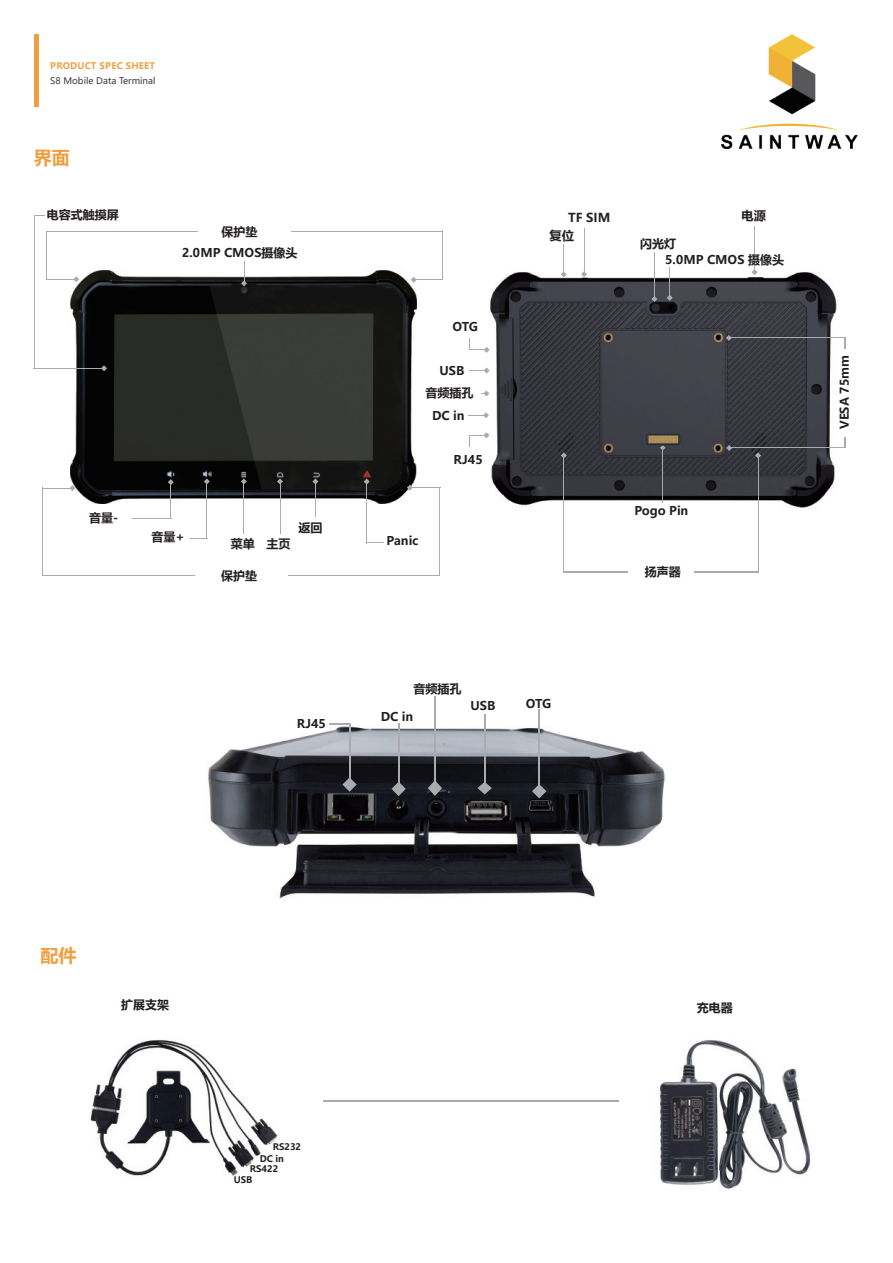
<style>
.page{position:relative;width:893px;height:1263px;background:#fff}
.page>*{position:absolute;margin:0;border:0;box-sizing:border-box;transform-origin:0 0}
.t1{font:700 18px "Microsoft Ya Hei";color:#f19e40}
.t2{font:700 12.3px "Microsoft Ya Hei";color:#231f20}
.t3{font:700 12px/23.5px "Microsoft Ya Hei";color:#231f20;text-align:center}
.t4{font:9px "Microsoft Ya Hei";color:#3d3b3a}
.t5{font:700 9px "Microsoft Ya Hei";color:#231f20}
.t6{font:700 9px "Microsoft Ya Hei";letter-spacing:.02em;color:#f19e40}
</style>
<div class="page">
<img style="left:194px;top:571px;width:471px;height:328px">
<img style="left:90px;top:1039px;width:188px;height:137px">
<img style="left:603px;top:1040px;width:208px;height:149px">
<img style="left:468px;top:272px;width:377px;height:236px">
<img style="left:71px;top:271px;width:345px;height:232px">
<svg style="left:391px;top:782px;width:15px;height:14px"></svg>
<hr style="left:398px;top:723px;width:1px;height:65px;background:#a9abae">
<svg style="left:428px;top:780px;width:14px;height:16px"></svg>
<hr style="left:434px;top:697px;width:1px;height:90px;background:#a9abae">
<svg style="left:477px;top:782px;width:15px;height:12px"></svg>
<hr style="left:484px;top:714px;width:1px;height:73px;background:#a9abae">
<svg style="left:532px;top:784px;width:14px;height:14px"></svg>
<hr style="left:539px;top:709px;width:1px;height:82px;background:#a9abae">
<hr style="left:366px;top:483px;width:1px;height:60px;background:#a9abae">
<svg style="left:367px;top:542px;width:17px;height:1px"></svg>
<hr style="left:170px;top:483px;width:1px;height:36px;background:#a9abae">
<hr style="left:132px;top:518px;width:39px;height:1px;background:#a9abae">
<svg style="left:190px;top:538px;width:17px;height:1px"></svg>
<hr style="left:34px;top:215px;width:1px;height:154px;background:#a9abae">
<hr style="left:34px;top:368px;width:68px;height:1px;background:#a9abae">
<hr style="left:315px;top:482px;width:1px;height:35px;background:#a9abae">
<svg style="left:364px;top:479px;width:6px;height:6px"></svg>
<svg style="left:312px;top:478px;width:6px;height:6px"></svg>
<hr style="left:280px;top:482px;width:1px;height:51px;background:#a9abae">
<svg style="left:277px;top:478px;width:6px;height:6px"></svg>
<hr style="left:243px;top:482px;width:1px;height:51px;background:#a9abae">
<svg style="left:241px;top:478px;width:6px;height:6px"></svg>
<hr style="left:206px;top:482px;width:1px;height:56px;background:#a9abae">
<svg style="left:204px;top:478px;width:6px;height:6px"></svg>
<svg style="left:241px;top:261px;width:6px;height:25px"></svg>
<svg style="left:101px;top:365px;width:6px;height:6px"></svg>
<svg style="left:168px;top:479px;width:6px;height:6px"></svg>
<svg style="left:667px;top:295px;width:6px;height:6px"></svg>
<svg style="left:651px;top:296px;width:6px;height:6px"></svg>
<hr style="left:669px;top:267px;width:1px;height:30px;background:#a9abae">
<svg style="left:469px;top:338px;width:21px;height:15px"></svg>
<hr style="left:654px;top:252px;width:1px;height:47px;background:#a9abae">
<svg style="left:469px;top:432px;width:20px;height:15px"></svg>
<svg style="left:755px;top:452px;width:6px;height:6px"></svg>
<hr style="left:758px;top:455px;width:1px;height:118px;background:#a9abae">
<svg style="left:561px;top:452px;width:6px;height:6px"></svg>
<hr style="left:563px;top:455px;width:1px;height:118px;background:#a9abae">
<svg style="left:342px;top:777px;width:15px;height:15px"></svg>
<hr style="left:349px;top:723px;width:1px;height:60px;background:#a9abae">
<hr style="left:329px;top:723px;width:21px;height:2px;background:#a9abae">
<hr style="left:323px;top:1101px;width:202px;height:1px;background:#a9abae">
<hr style="left:491px;top:1101px;width:128px;height:1px;background:#a9abae">
<svg style="left:581px;top:271px;width:6px;height:6px"></svg>
<hr style="left:584px;top:228px;width:1px;height:48px;background:#a9abae">
<svg style="left:752px;top:270px;width:6px;height:5px"></svg>
<hr style="left:754px;top:226px;width:1px;height:48px;background:#a9abae">
<svg style="left:561px;top:272px;width:6px;height:5px"></svg>
<hr style="left:563px;top:244px;width:1px;height:32px;background:#a9abae">
<hr style="left:563px;top:572px;width:65px;height:1px;background:#a9abae">
<hr style="left:694px;top:572px;width:64px;height:1px;background:#a9abae">
<svg style="left:469px;top:368px;width:21px;height:6px"></svg>
<svg style="left:481px;top:390px;width:8px;height:6px"></svg>
<svg style="left:469px;top:412px;width:20px;height:6px"></svg>
<svg style="left:70px;top:485px;width:5px;height:6px"></svg>
<hr style="left:42px;top:488px;width:30px;height:1px;background:#a9abae">
<hr style="left:42px;top:488px;width:1px;height:88px;background:#a9abae">
<hr style="left:43px;top:575px;width:151px;height:1px;background:#a9abae">
<svg style="left:407px;top:485px;width:32px;height:6px"></svg>
<hr style="left:439px;top:487px;width:1px;height:88px;background:#a9abae">
<hr style="left:288px;top:575px;width:151px;height:1px;background:#a9abae">
<svg style="left:47px;top:276px;width:32px;height:6px"></svg>
<hr style="left:46px;top:231px;width:1px;height:49px;background:#a9abae">
<hr style="left:46px;top:231px;width:151px;height:1px;background:#a9abae">
<svg style="left:411px;top:277px;width:31px;height:6px"></svg>
<hr style="left:292px;top:231px;width:151px;height:1px;background:#a9abae">
<hr style="left:442px;top:231px;width:1px;height:49px;background:#a9abae">
<svg style="left:660px;top:445px;width:6px;height:5px"></svg>
<hr style="left:662px;top:448px;width:1px;height:54px;background:#a9abae">
<svg style="left:726px;top:445px;width:6px;height:6px"></svg>
<hr style="left:730px;top:447px;width:116px;height:1px;background:#a9abae">
<svg style="left:726px;top:335px;width:6px;height:6px"></svg>
<hr style="left:729px;top:337px;width:117px;height:1px;background:#a9abae">
<svg style="left:844px;top:437px;width:2px;height:10px"></svg>
<hr style="left:34px;top:34px;width:4px;height:72px;background:#f19e40">
<img style="left:721px;top:34px;width:136px;height:114px">
<p class="t6" style="left:50px;top:59px;width:107px">PRODUCT SPEC SHEET</p>
<p class="t4" style="left:50px;top:75px;width:107px">S8 Mobile Data Terminal</p>
<h1 class="t1" style="left:34px;top:144px;width:37px">界面</h1>
<p class="t3" style="left:47px;top:202px;width:74px">电容式触摸屏</p>
<p class="t3" style="left:222px;top:219px;width:37px">保护垫</p>
<p class="t3" style="left:182px;top:240px;width:117px">2.0MP CMOS摄像头</p>
<p class="t3" style="left:89px;top:505px;width:31px">音量-</p>
<p class="t3" style="left:151px;top:525px;width:35px">音量+</p>
<p class="t3" style="left:231px;top:531px;width:61px">菜单 主页</p>
<p class="t3" style="left:221px;top:563px;width:37px">保护垫</p>
<p class="t3" style="left:298px;top:516px;width:25px">返回</p>
<p class="t3" style="left:297px;top:712px;width:31px">RJ45</p>
<p class="t3" style="left:453px;top:314px;width:27px">OTG</p>
<p class="t3" style="left:439px;top:358px;width:26px">USB</p>
<p class="t3" style="left:425px;top:380px;width:49px">音频插孔<br>DC in</p>
<p class="t3" style="left:386px;top:528px;width:34px">Panic</p>
<p class="t3" style="left:454px;top:448px;width:31px">RJ45</p>
<p class="t3" style="left:414px;top:676px;width:49px">音频插孔</p>
<p class="t2" style="left:568px;top:209px;width:44px">TF SIM</p>
<p class="t2" style="left:742px;top:207px;width:26px">电源</p>
<p class="t3" style="left:665px;top:247px;width:121px">5.0MP CMOS 摄像头</p>
<p class="t2" style="left:550px;top:227px;width:26px">复位</p>
<p class="t3" style="left:640px;top:232px;width:37px">闪光灯</p>
<p class="t3" style="left:634px;top:498px;width:56px">Pogo Pin</p>
<p class="t3" style="left:645px;top:559px;width:37px">扬声器</p>
<p class="t3" style="left:381px;top:704px;width:34px">DC in</p>
<p class="t3" style="left:471px;top:693px;width:26px">USB</p>
<p class="t3" style="left:526px;top:692px;width:27px">OTG</p>
<p class="t3" style="left:832px;top:429px;width:75px;rotate:-90deg">VESA 75mm</p>
<h1 class="t1" style="left:41px;top:943px;width:37px">配件</h1>
<p class="t3" style="left:121px;top:992px;width:49px">扩展支架</p>
<p class="t5" style="left:273px;top:1140px;width:30px">RS232</p>
<p class="t5" style="left:250px;top:1162px;width:30px">RS422</p>
<p class="t5" style="left:260px;top:1152px;width:26px">DC in</p>
<p class="t5" style="left:234px;top:1174px;width:20px">USB</p>
<p class="t3" style="left:697px;top:995px;width:37px">充电器</p>
</div>
